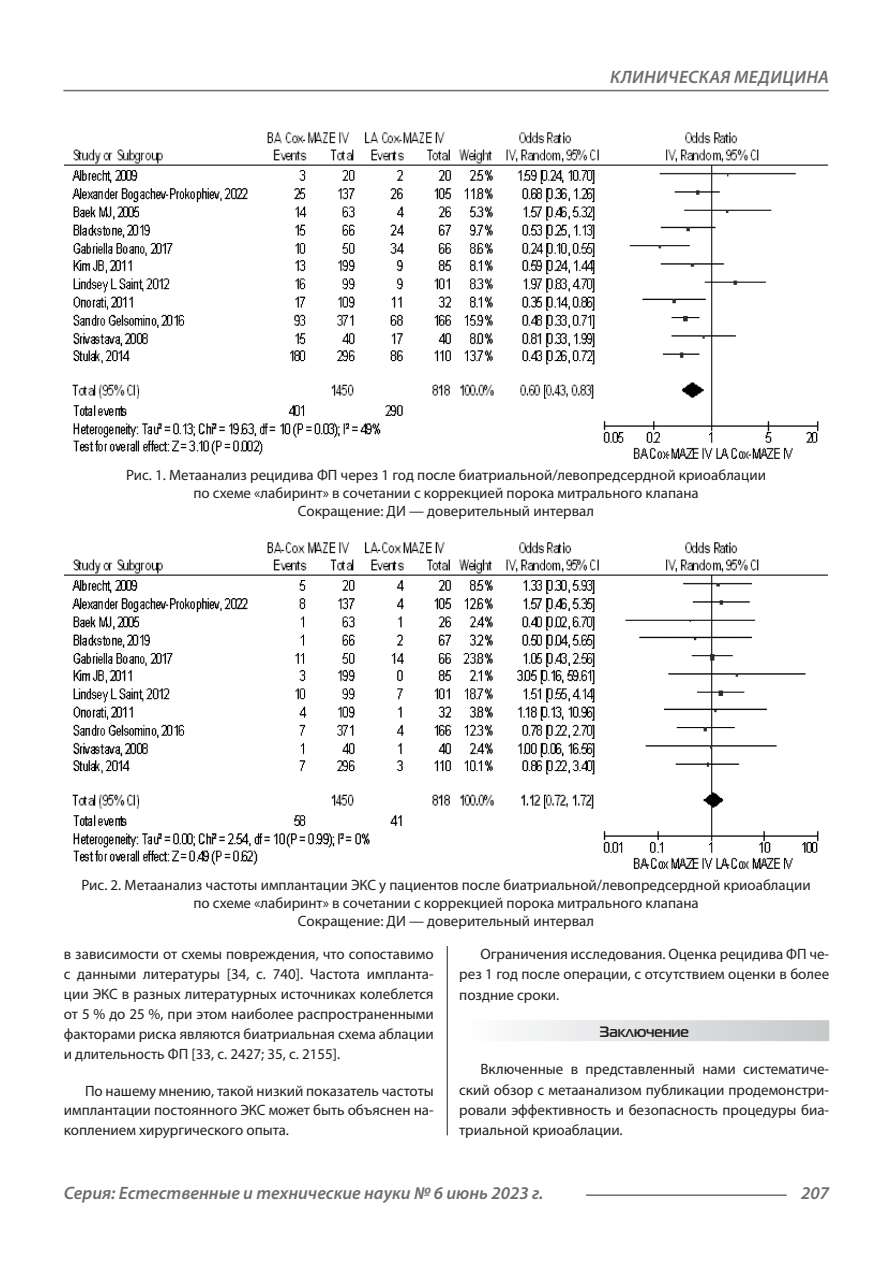
<style>
.page{position:relative;width:893px;height:1263px;background:#fff}
.page>*{position:absolute;margin:0;border:0;box-sizing:border-box;transform-origin:0 0}
.t1{font:italic 600 18px "Myriad Pro";color:#6c6d70}
.t2{font:italic 600 18px "Myriad Pro";letter-spacing:.02em;color:#6c6d70}
.Статья_текст{font:15px/20px "Myriad Pro";color:#231f20;text-align:justify}
.Статья_подзаголовок{font:700 15px "Magistral C";color:#231f20}
</style>
<div class="page">
<hr style="left:447px;top:128px;width:1px;height:1007px;background:#231f20">
<hr style="left:63px;top:90px;width:766px;height:1px;background:#6c6d70">
<hr style="left:586px;top:1194px;width:201px;height:2px;background:#6c6d70">
<div style="left:459px;top:1020px;width:370px;height:21px;background:linear-gradient(to right,#fefeff,#c6c8ca)"></div>
<div style="left:437px;top:926px;width:19px;height:20px;background:#fff"></div>
<div style="left:63px;top:128px;width:766px;height:798px;background:#fff"></div>
<img style="left:64px;top:132px;width:764px;height:327px">
<img style="left:64px;top:542px;width:764px;height:327px">
<p class="t2" style="left:610px;top:66px;width:220px">КЛИНИЧЕСКАЯ МЕДИЦИНА</p>
<p class="Статья_текст" style="left:126px;top:466px;width:641px;line-height:18px;text-align:center">Рис. 1. Метаанализ рецидива ФП через 1 год после биатриальной/левопредсердной криоаблации по схеме «лабиринт» в сочетании с коррекцией порока митрального клапана</p>
<p class="Статья_текст" style="left:298px;top:501px;width:298px">Сокращение: ДИ — доверительный интервал</p>
<p class="Статья_текст" style="left:82px;top:876px;width:731px;line-height:18px;text-align:center">Рис. 2. Метаанализ частоты имплантации ЭКС у пациентов после биатриальной/левопредсердной криоаблации по схеме «лабиринт» в сочетании с коррекцией порока митрального клапана</p>
<p class="Статья_текст" style="left:298px;top:911px;width:298px">Сокращение: ДИ — доверительный интервал</p>
<p class="Статья_текст" style="left:64px;top:943px;width:371px">в зависимости от схемы повреждения, что сопоставимо с данными литературы [34, с. 740]. Частота импланта&shy;ции ЭКС в разных литературных источниках колеблется от 5 % до 25 %, при этом наиболее распространенными факторами риска являются биатриальная схема аблации и длительность ФП [33, с. 2427; 35, с. 2155].</p>
<p class="Статья_текст" style="left:64px;top:1080px;width:371px;text-indent:21px">По нашему мнению, такой низкий показатель частоты имплантации постоянного ЭКС может быть объяснен на&shy;коплением хирургического опыта.</p>
<p class="Статья_текст" style="left:459px;top:943px;width:371px;line-height:20.4px;text-indent:21px">Ограничения исследования. Оценка рецидива ФП че&shy;рез 1 год после операции, с отсутствием оценки в более поздние сроки.</p>
<p class="Статья_подзаголовок" style="left:599px;top:1023px;width:91px">Заключение</p>
<p class="Статья_текст" style="left:459px;top:1059px;width:371px;line-height:20.4px;text-indent:21px">Включенные в представленный нами систематиче&shy;ский обзор с метаанализом публикации продемонстри&shy;ровали эффективность и безопасность процедуры биа&shy;триальной криоаблации.</p>
<p class="t1" style="left:64px;top:1182px;width:481px">Серия: Естественные и технические науки № 6 июнь 2023 г.</p>
<p class="t1" style="left:801px;top:1182px;width:30px">207</p>
</div>
